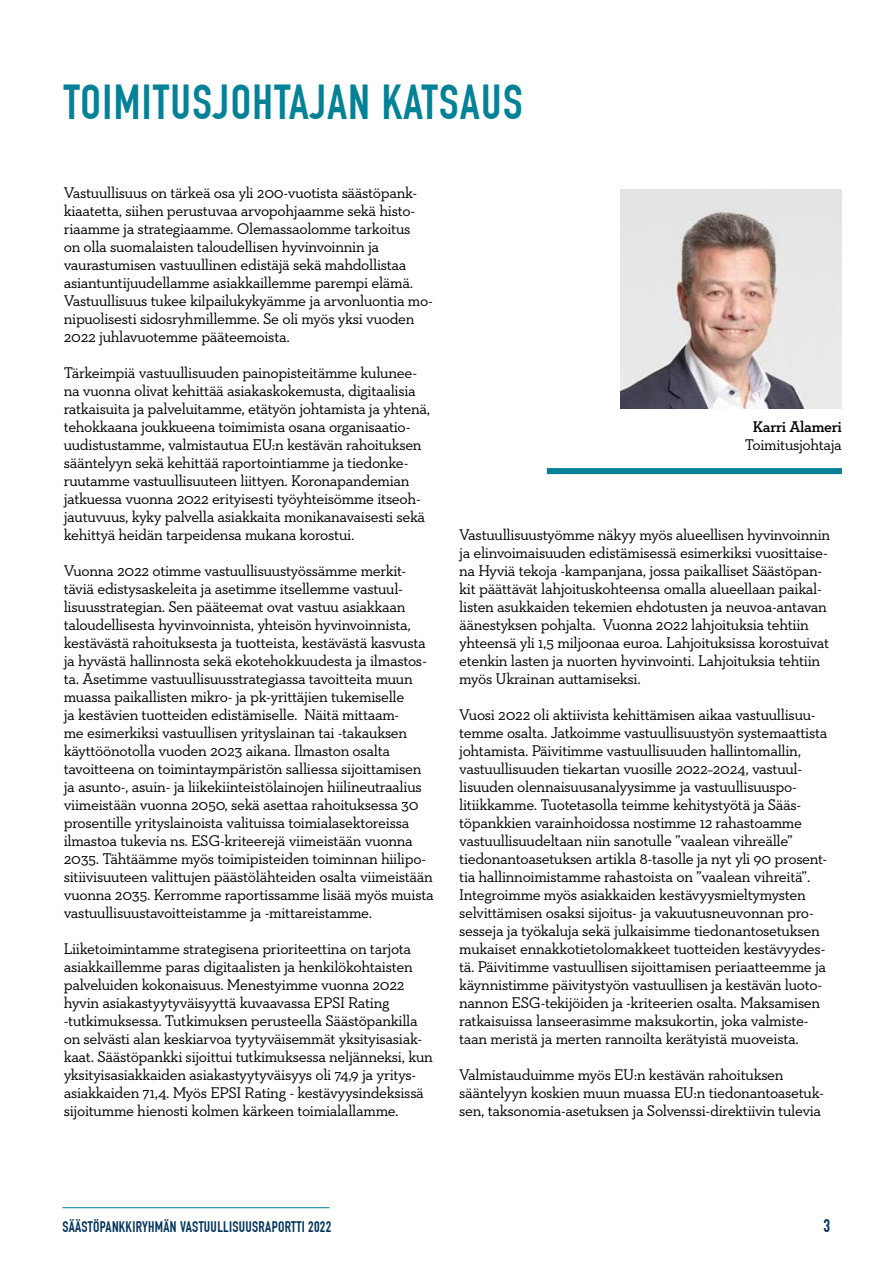
<style>
.page{position:relative;width:893px;height:1263px;background:#fff}
.page>*{position:absolute;margin:0;border:0;box-sizing:border-box;transform-origin:0 0}
.Artikkeli_otsikko{font:700 48px "DIN Condensed";letter-spacing:.03em;color:#038197}
.t1{font:700 18px "DIN Condensed";color:#00335b}
.Body{font:15.75px/18px "Neutraface Slab Text";letter-spacing:-.02em;color:#000}
.t2{font:700 15px "DIN Condensed";letter-spacing:.02em;color:#00335b}
.s1{font-weight:600}
</style>
<div class="page">
<hr style="left:62px;top:1207px;width:268px;height:1px;background:#038197">
<img style="left:621px;top:189px;width:221px;height:219px">
<div style="left:547px;top:468px;width:295px;height:6px;background:#038197"></div>
<p class="Artikkeli_otsikko" style="left:64px;top:74px;width:460px">TOIMITUSJOHTAJAN KATSAUS</p>
<p class="Body" style="left:64px;top:183px;width:371px">Vastuullisuus on tärkeä osa yli 200-vuotista säästöpank&shy;kiaatetta, siihen perustuvaa arvopohjaamme sekä histo&shy;riaamme ja strategiaamme. Olemassaolomme tarkoitus<br>on olla suomalaisten taloudellisen hyvinvoinnin ja vaurastumisen vastuullinen edistäjä sekä mahdollistaa asiantuntijuudellamme asiakkaillemme parempi elämä.<br>Vastuullisuus tukee kilpailukykyämme ja arvonluontia mo&shy;nipuolisesti sidosryhmillemme. Se oli myös yksi vuoden 2022 juhlavuotemme pääteemoista.</p>
<p class="Body" style="left:64px;top:363px;width:368px">Tärkeimpiä vastuullisuuden painopisteitämme kulunee&shy;na vuonna olivat kehittää asiakaskokemusta, digitaalisia ratkaisuita ja palveluitamme, etätyön johtamista ja yhtenä, tehokkaana joukkueena toimimista osana organisaatio&shy;uudistustamme, valmistautua EU:n kestävän rahoituksen sääntelyyn sekä kehittää raportointiamme ja tiedonke&shy;ruutamme vastuullisuuteen liittyen. Koronapandemian jatkuessa vuonna 2022 erityisesti työyhteisömme itseoh&shy;jautuvuus, kyky palvella asiakkaita monikanavaisesti sekä kehittyä heidän tarpeidensa mukana korostui.</p>
<p class="Body" style="left:64px;top:561px;width:371px">Vuonna 2022 otimme vastuullisuustyössämme merkit&shy;täviä edistysaskeleita ja asetimme itsellemme vastuul&shy;lisuusstrategian. Sen pääteemat ovat vastuu asiakkaan taloudellisesta hyvinvoinnista, yhteisön hyvinvoinnista, kestävästä rahoituksesta ja tuotteista, kestävästä kasvusta ja hyvästä hallinnosta sekä ekotehokkuudesta ja ilmastos&shy;ta. Asetimme vastuullisuusstrategiassa tavoitteita muun muassa paikallisten mikro- ja pk-yrittäjien tukemiselle<br>ja kestävien tuotteiden edistämiselle. Näitä mittaam-<br>me esimerkiksi vastuullisen yrityslainan tai -takauksen käyttöönotolla vuoden 2023 aikana. Ilmaston osalta tavoitteena on toimintaympäristön salliessa sijoittamisen ja asunto-, asuin- ja liikekiinteistölainojen hiilineutraalius viimeistään vuonna 2050, sekä asettaa rahoituksessa 30 prosentille yrityslainoista valituissa toimialasektoreissa ilmastoa tukevia ns. ESG-kriteerejä viimeistään vuonna 2035. Tähtäämme myös toimipisteiden toiminnan hiilipo&shy;sitiivisuuteen valittujen päästölähteiden osalta viimeistään vuonna 2035. Kerromme raportissamme lisää myös muista vastuullisuustavoitteistamme ja -mittareistamme.</p>
<p class="Body" style="left:64px;top:940px;width:371px">Liiketoimintamme strategisena prioriteettina on tarjota asiakkaillemme paras digitaalisten ja henkilökohtaisten palveluiden kokonaisuus. Menestyimme vuonna 2022 hyvin asiakastyytyväisyyttä kuvaavassa EPSI Rating -tutkimuksessa. Tutkimuksen perusteella Säästöpankilla on selvästi alan keskiarvoa tyytyväisemmät yksityisasiak&shy;kaat. Säästöpankki sijoittui tutkimuksessa neljänneksi, kun yksityisasiakkaiden asiakastyytyväisyys oli 74,9 ja yritys&shy;asiakkaiden 71,4. Myös EPSI Rating - kestävyysindeksissä sijoitumme hienosti kolmen kärkeen toimialallamme.</p>
<p class="Body" style="left:745px;top:417px;width:99px;text-align:center"><span class="s1">Karri Alameri<br></span>Toimitusjohtaja</p>
<p class="Body" style="left:459px;top:526px;width:372px">Vastuullisuustyömme näkyy myös alueellisen hyvinvoinnin ja elinvoimaisuuden edistämisessä esimerkiksi vuosittaise&shy;na Hyviä tekoja -kampanjana, jossa paikalliset Säästöpan&shy;kit päättävät lahjoituskohteensa omalla alueellaan paikal&shy;listen asukkaiden tekemien ehdotusten ja neuvoa-antavan äänestyksen pohjalta. Vuonna 2022 lahjoituksia tehtiin yhteensä yli 1,5 miljoonaa euroa. Lahjoituksissa korostuivat etenkin lasten ja nuorten hyvinvointi. Lahjoituksia tehtiin myös Ukrainan auttamiseksi.</p>
<p class="Body" style="left:459px;top:705px;width:370px">Vuosi 2022 oli aktiivista kehittämisen aikaa vastuullisuu&shy;temme osalta. Jatkoimme vastuullisuustyön systemaattista johtamista. Päivitimme vastuullisuuden hallintomallin, vastuullisuuden tiekartan vuosille 2022–2024, vastuul&shy;lisuuden olennaisuusanalyysimme ja vastuullisuuspo&shy;litiikkamme. Tuotetasolla teimme kehitystyötä ja Sääs&shy;töpankkien varainhoidossa nostimme 12 rahastoamme vastuullisuudeltaan niin sanotulle ”vaalean vihreälle” tiedonantoasetuksen artikla 8-tasolle ja nyt yli 90 prosent&shy;tia hallinnoimistamme rahastoista on ”vaalean vihreitä”.<br>Integroimme myös asiakkaiden kestävyysmieltymysten selvittämisen osaksi sijoitus- ja vakuutusneuvonnan pro&shy;sesseja ja työkaluja sekä julkaisimme tiedonantosetuksen mukaiset ennakkotietolomakkeet tuotteiden kestävyydes&shy;tä. Päivitimme vastuullisen sijoittamisen periaatteemme ja käynnistimme päivitystyön vastuullisen ja kestävän luoto&shy;nannon ESG-tekijöiden ja -kriteerien osalta. Maksamisen ratkaisuissa lanseerasimme maksukortin, joka valmiste&shy;taan meristä ja merten rannoilta kerätyistä muoveista.</p>
<p class="Body" style="left:459px;top:1065px;width:366px">Valmistauduimme myös EU:n kestävän rahoituksen sääntelyyn koskien muun muassa EU:n tiedonantoasetuk&shy;sen, taksonomia-asetuksen ja Solvenssi-direktiivin tulevia</p>
<p class="t2" style="left:62px;top:1218px;width:271px">SÄÄSTÖPANKKIRYHMÄN VASTUULLISUUSRAPORTTI 2022</p>
<p class="t1" style="left:824px;top:1215px;width:8px">3</p>
</div>
